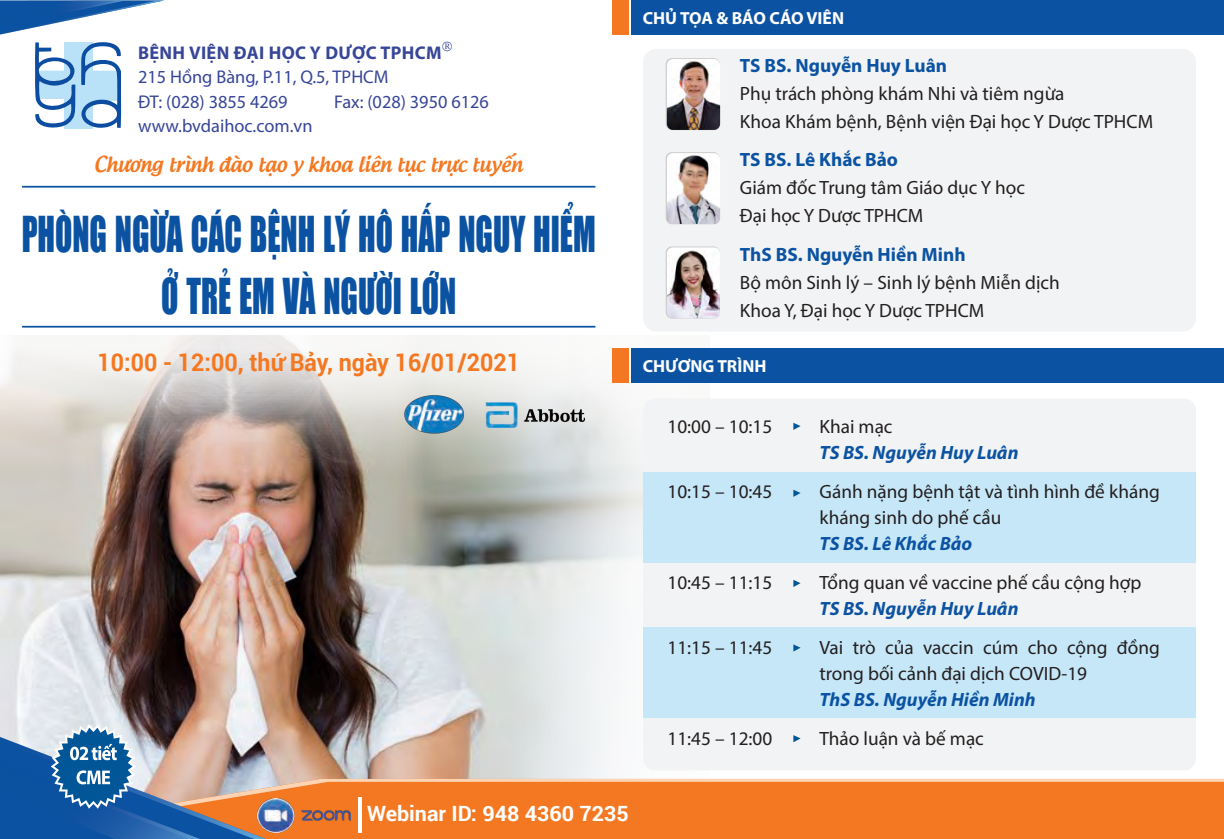
<style>
.page{position:relative;width:1224px;height:839px;background:#fff}
.page>*{position:absolute;margin:0;border:0;box-sizing:border-box;transform-origin:0 0}
.t1{font:45.85px/61.4px "UTM Impact";color:#0b53a2;text-align:center;scale:.69 1}
.t2{font:700 24.5px "Roboto";color:#f47821;scale:.95 1}
.t3{font:21px "UTM Androgyne";color:#f47821;scale:.95 1}
.t4{font:700 21px "Roboto";color:#fff}
.t5{font:19.25px/28px "Myriad Pro";color:#231f20}
.t6{font:italic 700 19.25px "Myriad Pro";color:#0b53a2}
.t7{font:700 19.25px "Myriad Pro";color:#0b53a2}
.t8{font:18.38px/24.5px "Myriad Pro";color:#374697}
.t9{font:700 18.38px "Myriad Pro";letter-spacing:.02em;color:#374697}
.t10{font:700 17.5px "Myriad Pro";color:#fff}
</style>
<div class="page">
<img style="left:0;top:335px;width:709px;height:443px">
<div style="left:643px;top:398px;width:553px;height:372px;background:#f2f3f4;border-radius:12px"></div>
<div style="left:643px;top:471px;width:553px;height:91px;background:#c6e7f8"></div>
<div style="left:643px;top:627px;width:553px;height:90px;background:#c6e7f8"></div>
<div style="left:643px;top:49px;width:553px;height:282px;background:#f2f3f4;border-radius:13px"></div>
<div style="left:632px;top:1px;width:592px;height:34px;background:#0b53a2"></div>
<div style="left:612px;top:1px;width:17px;height:34px;background:#f47821"></div>
<hr style="left:22px;top:325px;width:573px;height:2px;background:#0b53a2">
<hr style="left:22px;top:186px;width:573px;height:1px;background:#0b53a2">
<svg style="left:35px;top:42px;width:87px;height:87px"></svg>
<div style="left:632px;top:348px;width:592px;height:34px;background:#0b53a2"></div>
<div style="left:612px;top:348px;width:17px;height:34px;background:#f47821"></div>
<svg style="left:793px;top:422px;width:7px;height:7px"></svg>
<svg style="left:793px;top:489px;width:7px;height:7px"></svg>
<svg style="left:793px;top:580px;width:7px;height:6px"></svg>
<svg style="left:793px;top:644px;width:7px;height:7px"></svg>
<svg style="left:793px;top:735px;width:7px;height:6px"></svg>
<svg style="left:666px;top:58px;width:54px;height:72px"></svg>
<img style="left:667px;top:59px;width:53px;height:71px">
<div style="left:666px;top:152px;width:54px;height:72px;background:#cdcbcc;border-radius:6px"></div>
<img style="left:667px;top:153px;width:53px;height:71px">
<div style="left:666px;top:246px;width:54px;height:72px;background:#d3d2d3;border-radius:6px"></div>
<img style="left:667px;top:250px;width:53px;height:68px">
<hr style="left:667px;top:247px;width:53px;height:3px;background:#fff">
<svg style="left:266px;top:778px;width:958px;height:60px;background:#f47e2c"></svg>
<svg style="left:0;top:723px;width:266px;height:115px;background:#7188a6"></svg>
<img style="left:403px;top:394px;width:61px;height:40px">
<hr style="left:359px;top:796px;width:3px;height:35px;background:#fff">
<img style="left:258px;top:797px;width:92px;height:35px">
<svg style="left:0;top:0;width:164px;height:35px"></svg>
<img style="left:482px;top:396px;width:108px;height:35px">
<p class="t9" style="left:138px;top:40px;width:305px">BỆNH VIỆN ĐẠI HỌC Y DƯỢC TPHCM</p>
<p class="t8" style="left:138px;top:64px;width:252px">215 Hồng Bàng, P.11, Q.5, TPHCM<br>ĐT: (028) 3855 4269</p>
<p class="t8" style="left:334px;top:89px;width:156px">Fax: (028) 3950 6126</p>
<p class="t8" style="left:138px;top:113px;width:176px">www.bvdaihoc.com.vn</p>
<p class="t3" style="left:94px;top:147px;width:452px">Chương trình đào tạo y khoa liên tục trực tuyến</p>
<h1 class="t1" style="left:22px;top:201px;width:833px">PHÒNG NGỪA CÁC BỆNH LÝ HÔ HẤP NGUY HIỂM<br>Ở TRẺ EM VÀ NGƯỜI LỚN</h1>
<p class="t2" style="left:97px;top:345px;width:446px">10:00 - 12:00, thứ Bảy, ngày 16/01/2021</p>
<p class="t10" style="left:643px;top:7px;width:203px">CHỦ TỌA &amp; BÁO CÁO VIÊN</p>
<p class="t7" style="left:740px;top:53px;width:209px">TS BS. Nguyễn Huy Luân</p>
<p class="t5" style="left:740px;top:79px;width:415px">Phụ trách phòng khám Nhi và tiêm ngừa<br>Khoa Khám bệnh, Bệnh viện Đại học Y Dược TPHCM</p>
<p class="t7" style="left:740px;top:147px;width:160px">TS BS. Lê Khắc Bảo</p>
<p class="t5" style="left:740px;top:173px;width:287px">Giám đốc Trung tâm Giáo dục Y học<br>Đại học Y Dược TPHCM</p>
<p class="t7" style="left:740px;top:242px;width:227px">ThS BS. Nguyễn Hiền Minh</p>
<p class="t5" style="left:740px;top:268px;width:321px">Bộ môn Sinh lý – Sinh lý bệnh Miễn dịch<br>Khoa Y, Đại học Y Dược TPHCM</p>
<p class="t10" style="left:643px;top:355px;width:125px">CHƯƠNG TRÌNH</p>
<p class="t5" style="left:667px;top:412px;width:106px">10:00 – 10:15</p>
<p class="t5" style="left:667px;top:476px;width:106px">10:15 – 10:45</p>
<p class="t5" style="left:667px;top:567px;width:106px">10:45 – 11:15</p>
<p class="t5" style="left:667px;top:632px;width:106px">11:15 – 11:45</p>
<p class="t5" style="left:667px;top:723px;width:106px">11:45 – 12:00</p>
<p class="t5" style="left:819px;top:411px;width:75px">Khai mạc</p>
<p class="t6" style="left:819px;top:440px;width:201px">TS BS. Nguyễn Huy Luân</p>
<p class="t5" style="left:819px;top:477px;width:342px;line-height:26.2px">Gánh nặng bệnh tật và tình hình đề kháng kháng sinh do phế cầu</p>
<p class="t6" style="left:819px;top:531px;width:154px">TS BS. Lê Khắc Bảo</p>
<p class="t5" style="left:819px;top:567px;width:323px">Tổng quan về vaccine phế cầu cộng hợp</p>
<p class="t6" style="left:819px;top:595px;width:201px">TS BS. Nguyễn Huy Luân</p>
<p class="t5" style="left:819px;top:633px;width:342px;line-height:26.2px">Vai trò của vaccin cúm cho cộng đồng trong bối cảnh đại dịch COVID-19</p>
<p class="t6" style="left:819px;top:686px;width:218px">ThS BS. Nguyễn Hiền Minh</p>
<p class="t5" style="left:819px;top:723px;width:166px">Thảo luận và bế mạc</p>
<p class="t4" style="left:367px;top:798px;width:263px">Webinar ID: 948 4360 7235</p>
</div>
